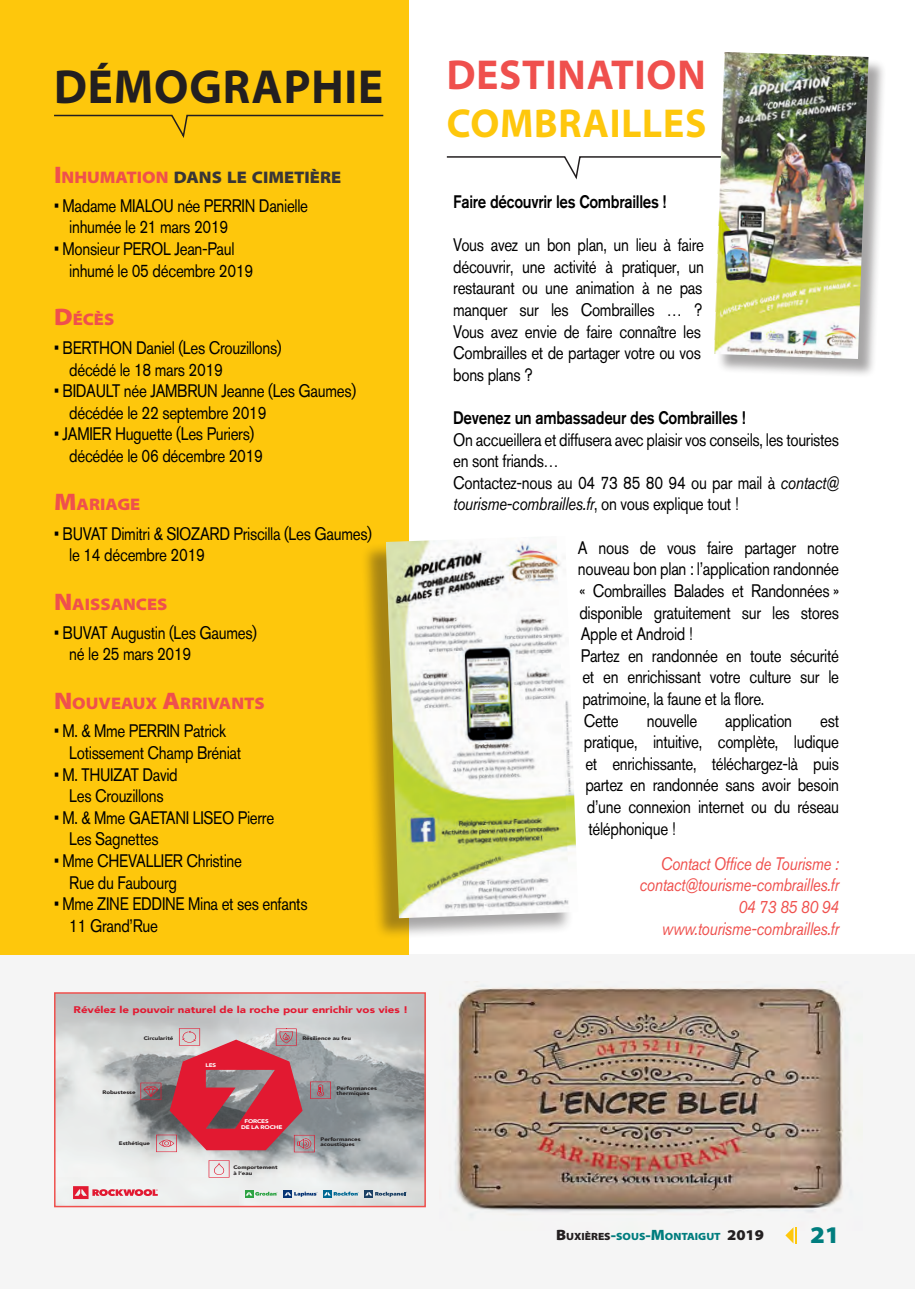
<style>
.page{position:relative;width:915px;height:1289px;background:#fff}
.page>*{position:absolute;margin:0;border:0;box-sizing:border-box;transform-origin:0 0}
.t1{font:700 semi-expanded 48px "Myriad Pro";letter-spacing:.02em;color:#231f20;scale:.9 1}
.t2{font:700 semi-expanded 42px "Myriad Pro";letter-spacing:.02em;color:#ef504d;scale:.9 1}
.t3{font:700 semi-expanded 40.5px "Myriad Pro";letter-spacing:.02em;color:#fec70c;scale:.9 1}
.t4{font:900 semi-expanded 24px "Myriad Pro";color:#007d7e}
.t5{font:18px/21.6px "Akzidenz Grotesk BQ";letter-spacing:-.02em;color:#000;scale:.84 1}
.t6{font:italic 18px/21.6px "Akzidenz Grotesk BQ";letter-spacing:-.02em;color:#ef504d;text-align:right;scale:.84 1}
.t7{font:500 18px "Akzidenz Grotesk BQ";letter-spacing:-.02em;color:#000;scale:.84 1}
.t8{font:900 semi-expanded 16.8px "Myriad Pro";color:#ef504d}
.t9{font:900 semi-expanded 16.8px "Myriad Pro";color:#383536}
.t10{font:900 semi-expanded 10.5px "Myriad Pro";color:#007d7e}
.t11{font:900 9.6px "Avenir";color:#e21931;scale:1.2 1}
.t12{font:900 5.25px/5.8px "Avenir";letter-spacing:-.03em;color:#fff;scale:1.2 1}
.t13{font:900 5.1px/4.9px "Avenir";color:#231f20;scale:1.2 1}
.s1{font-size:24px;color:#ef504d}
.s2{color:#ef504d}
.s3{font-size:24px}
.s4{font-style:italic}
.s5{font-size:15px;color:#231f20}
.s6{color:#231f20}
.s7{font-size:15px}
</style>
<div class="page">
<div style="left:0;top:954px;width:914px;height:334px;background:#f5f5f5"></div>
<div style="left:0;top:0;width:408px;height:954px;background:#fec70c"></div>
<svg style="left:54px;top:114px;width:330px;height:24px"></svg>
<svg style="left:446px;top:156px;width:267px;height:24px"></svg>
<div style="left:716px;top:54px;width:170px;height:324px;background:#231f20;opacity:.4"></div>
<img style="left:713px;top:52px;width:155px;height:307px">
<div style="left:361px;top:537px;width:212px;height:402px;background:#231f20;opacity:.4"></div>
<img style="left:385px;top:535px;width:191px;height:383px">
<img style="left:57px;top:995px;width:366px;height:209px">
<svg style="left:208px;top:1160px;width:21px;height:17px"></svg>
<svg style="left:140px;top:1028px;width:191px;height:124px;background:#b76d77"></svg>
<svg style="left:73px;top:1186px;width:85px;height:12px"></svg>
<svg style="left:245px;top:1190px;width:8px;height:7px"></svg>
<svg style="left:245px;top:1191px;width:32px;height:4px"></svg>
<div style="left:283px;top:1190px;width:9px;height:7px;background:#053474"></div>
<svg style="left:284px;top:1191px;width:33px;height:5px"></svg>
<svg style="left:323px;top:1190px;width:8px;height:7px"></svg>
<svg style="left:324px;top:1191px;width:34px;height:4px"></svg>
<div style="left:364px;top:1190px;width:9px;height:7px;background:#1b4064"></div>
<svg style="left:365px;top:1191px;width:42px;height:5px"></svg>
<div style="left:54px;top:992px;width:372px;height:215px;border:2px solid #ef504d"></div>
<img style="left:455px;top:981px;width:388px;height:248px">
<svg style="left:785px;top:1227px;width:11px;height:16px"></svg>
<h1 class="t1" style="left:54px;top:59px;width:367px">DÉMOGRAPHIE</h1>
<h2 class="t2" style="left:446px;top:51px;width:289px">DESTINATION</h2>
<h3 class="t3" style="left:446px;top:101px;width:290px">COMBRAILLES</h3>
<p class="t9" style="left:54px;top:167px;width:288px"><span class="s1">I</span> <span class="s2">NHUMATION</span> DANS LE CIMETIÈRE</p>
<p class="t5" style="left:69px;top:194px;width:286px;text-indent:-15px">• Madame MIALOU née PERRIN Danielle inhumée le 21 mars 2019</p>
<p class="t5" style="left:69px;top:238px;width:220px;text-indent:-15px">• Monsieur PEROL Jean-Paul inhumé le 05 décembre 2019</p>
<p class="t8" style="left:54px;top:309px;width:62px"><span class="s3">D</span>ÉCÈS</p>
<p class="t5" style="left:69px;top:337px;width:254px;text-indent:-15px">• BERTHON Daniel (Les Crouzillons) décédé le 18 mars 2019</p>
<p class="t5" style="left:69px;top:380px;width:343px;text-indent:-15px">• BIDAULT née JAMBRUN Jeanne (Les Gaumes) décédée le 22 septembre 2019</p>
<p class="t5" style="left:69px;top:423px;width:232px;text-indent:-15px">• JAMIER Huguette (Les Puriers) décédée le 06 décembre 2019</p>
<p class="t8" style="left:54px;top:495px;width:88px"><span class="s3">M</span>ARIAGE</p>
<p class="t5" style="left:69px;top:522px;width:362px;text-indent:-15px">• BUVAT Dimitri &amp; SIOZARD Priscilla (Les Gaumes) le 14 décembre 2019</p>
<p class="t8" style="left:54px;top:594px;width:115px"><span class="s3">N</span>AISSANCES</p>
<p class="t5" style="left:69px;top:621px;width:225px;text-indent:-15px">• BUVAT Augustin (Les Gaumes) né le 25 mars 2019</p>
<p class="t8" style="left:54px;top:693px;width:212px"><span class="s3">N</span> OUVEAUX <span class="s3">A</span>RRIVANTS</p>
<p class="t5" style="left:69px;top:720px;width:206px;text-indent:-15px">• M. &amp; Mme PERRIN Patrick<br>Lotissement Champ Bréniat</p>
<p class="t5" style="left:54px;top:763px;width:149px;text-align:center">• M. THUIZAT David<br>Les Crouzillons</p>
<p class="t5" style="left:69px;top:806px;width:245px;text-indent:-15px">• M. &amp; Mme GAETANI LISEO Pierre<br>Les Sagnettes</p>
<p class="t5" style="left:69px;top:849px;width:207px;text-indent:-15px">• Mme CHEVALLIER Christine<br>Rue du Faubourg</p>
<p class="t5" style="left:69px;top:893px;width:285px;text-indent:-15px">• Mme ZINE EDDINE Mina et ses enfants<br>11 Grand’Rue</p>
<p class="t11" style="left:73px;top:1001px;width:280px">Révélez le pouvoir naturel de la roche pour enrichir vos vies !</p>
<p class="t13" style="left:144px;top:1035px;width:26px">Circularité</p>
<p class="t13" style="left:302px;top:1035px;width:42px">Résilience au feu</p>
<p class="t12" style="left:205px;top:1062px;width:10px">LES</p>
<p class="t13" style="left:102px;top:1089px;width:29px">Robustesse</p>
<p class="t13" style="left:336px;top:1085px;width:35px">Performances thermiques</p>
<p class="t13" style="left:119px;top:1140px;width:27px">Esthétique</p>
<p class="t12" style="left:241px;top:1118px;width:36px;text-indent:3px">FORCES<br>DE LA ROCHE</p>
<p class="t13" style="left:233px;top:1163px;width:38px;line-height:6.1px">Comportement à l’eau</p>
<p class="t13" style="left:320px;top:1136px;width:35px">Performances acoustiques</p>
<p class="t7" style="left:453px;top:191px;width:255px">Faire découvrir les Combrailles !</p>
<p class="t5" style="left:453px;top:234px;width:300px">Vous avez un bon plan, un lieu à faire découvrir, une activité à pratiquer, un restaurant ou une animation à ne pas manquer sur les Combrailles … ?<br>Vous avez envie de faire connaître les<br>Combrailles et de partager votre ou vos bons plans ?</p>
<p class="t7" style="left:453px;top:407px;width:349px">Devenez un ambassadeur des Combrailles !</p>
<p class="t5" style="left:453px;top:428px;width:460px">On accueillera et diffusera avec plaisir vos conseils, les touristes en sont friands…<br>Contactez-nous au 04 73 85 80 94 ou par mail à <span class="s4">contact@ tourisme-combrailles.fr</span>, on vous explique tout !</p>
<p class="t5" style="left:577px;top:536px;width:312px">A nous de vous faire partager notre</p>
<p class="t5" style="left:577px;top:558px;width:312px">nouveau bon plan : l’application randonnée</p>
<p class="t5" style="left:579px;top:579px;width:310px">« Combrailles Balades et Randonnées »</p>
<p class="t5" style="left:579px;top:601px;width:310px">disponible gratuitement sur les stores</p>
<p class="t5" style="left:580px;top:623px;width:135px">Apple et Android !</p>
<p class="t5" style="left:580px;top:644px;width:309px">Partez en randonnée en toute sécurité</p>
<p class="t5" style="left:582px;top:666px;width:307px">et en enrichissant votre culture sur le</p>
<p class="t5" style="left:582px;top:687px;width:218px">patrimoine, la faune et la flore.</p>
<p class="t5" style="left:583px;top:709px;width:43px">Cette</p>
<p class="t5" style="left:646px;top:709px;width:62px">nouvelle</p>
<p class="t5" style="left:725px;top:709px;width:81px">application</p>
<p class="t5" style="left:583px;top:709px;width:305px;text-align:justify;text-indent:236px">est pratique, intuitive, complète, ludique et enrichissante, téléchargez-là puis partez en randonnée sans avoir besoin d’une connexion internet ou du réseau téléphonique !</p>
<p class="t6" style="left:639px;top:852px;width:239px">Contact Office de Tourisme : contact@tourisme-combrailles.fr<br>04 73 85 80 94 www.tourisme-combrailles.fr</p>
<p class="t10" style="left:556px;top:1230px;width:209px"><span class="s5">B</span><span class="s6">UXIÈRES</span><span class="s7">-</span>SOUS<span class="s7">-M</span>ONTAIGUT <span class="s5">2019</span></p>
<h3 class="t4" style="left:809px;top:1221px;width:31px">21</h3>
</div>
